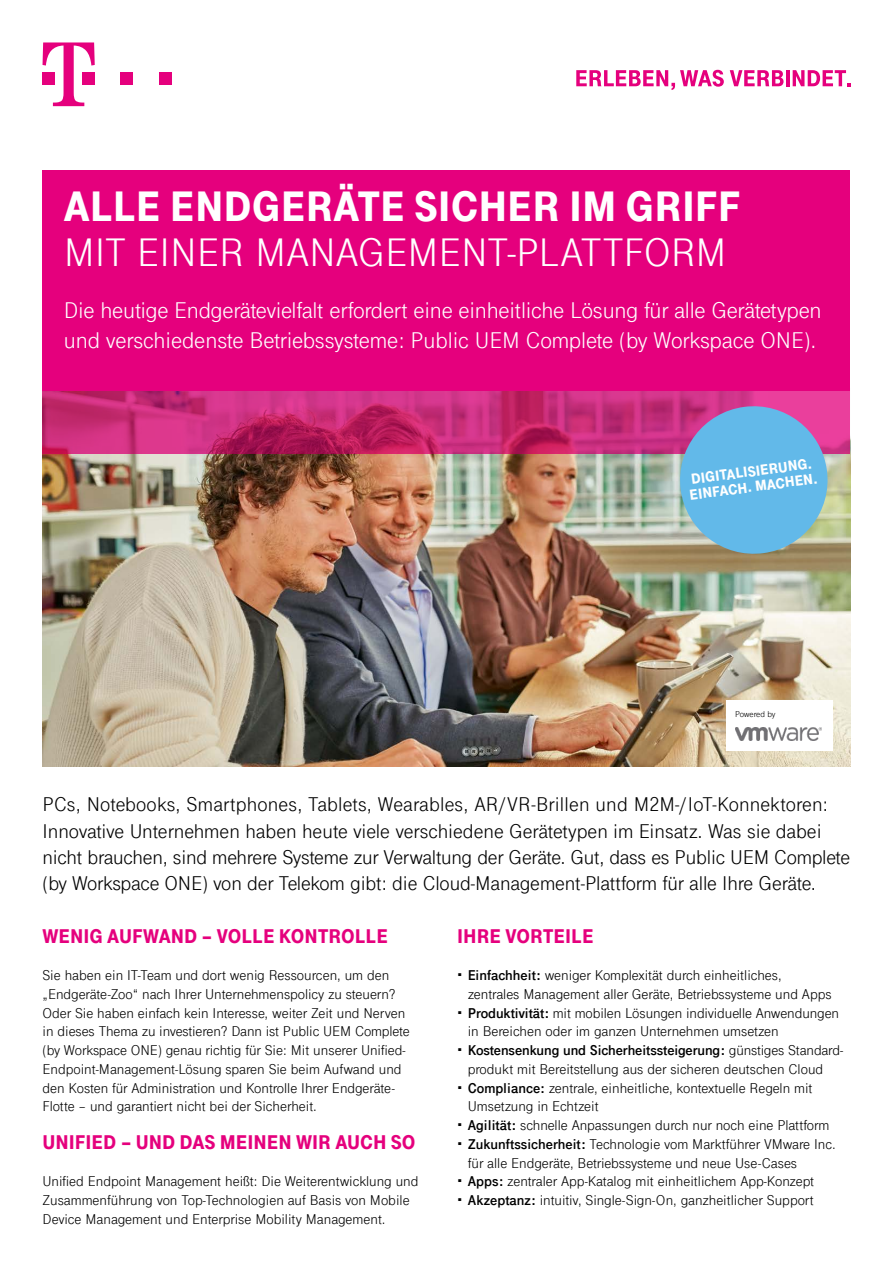
<style>
.page{position:relative;width:893px;height:1263px;background:#fff}
.page>*{position:absolute;margin:0;border:0;box-sizing:border-box;transform-origin:0 0}
.t1{font:900 45px "Tele Grotesk Next";color:#fff}
.t2{font:42px "Tele Grotesk Next";color:#fff}
.t3{font:24px/30px "Tele Grotesk Next";letter-spacing:-.01em;color:#fff}
.t4{font:21px/26.2px "Tele Grotesk Next";letter-spacing:-.005em;color:#000}
.t5{font:900 21px "Tele Grotesk Next";color:#e5007d}
.t6{font:900 15.45px/15.5px "Tele Grotesk Next";color:#fff}
.t7{font:15px/18.8px "Tele Grotesk Next";color:#000}
.t8{font:9px "Tele Grotesk Next";letter-spacing:-.015em;color:#000}
.s1{font-weight:700}
</style>
<div class="page">
<img style="left:43px;top:454px;width:807px;height:313px">
<svg style="left:43px;top:390px;width:807px;height:64px;background:#c82a77"></svg>
<div style="left:43px;top:170px;width:807px;height:220px;background:#e5007d"></div>
<div style="left:726px;top:700px;width:107px;height:51px;background:#fff"></div>
<img style="left:735px;top:728px;width:87px;height:13px">
<div style="left:121px;top:72px;width:12px;height:13px;background:#e5007d"></div>
<div style="left:159px;top:72px;width:13px;height:13px;background:#e5007d"></div>
<svg style="left:43px;top:42px;width:52px;height:64px"></svg>
<svg style="left:576px;top:70px;width:148px;height:20px"></svg>
<svg style="left:730px;top:70px;width:53px;height:16px"></svg>
<hr style="left:786px;top:70px;width:3px;height:16px;background:#e5007d">
<svg style="left:793px;top:70px;width:57px;height:16px"></svg>
<svg style="left:675px;top:402px;width:157px;height:156px;background:#7fa5cd"></svg>
<h1 class="t1" style="left:64px;top:181px;width:678px">ALLE ENDGERÄTE SICHER IM GRIFF</h1>
<h2 class="t2" style="left:64px;top:229px;width:664px">MIT EINER MANAGEMENT-PLATTFORM</h2>
<h3 class="t3" style="left:64px;top:295px;width:759px">Die heutige Endgerätevielfalt erfordert eine einheitliche Lösung für alle Gerätetypen und verschiedenste Betriebssysteme: Public UEM Complete (by Workspace ONE).</h3>
<p class="t6" style="left:687px;top:472px;width:131px;rotate:-7deg">DIGITALISIERUNG.<br>EINFACH. MACHEN.</p>
<p class="t8" style="left:735px;top:709px;width:42px">Powered by</p>
<p class="t4" style="left:43px;top:791px;width:809px">PCs, Notebooks, Smartphones, Tablets, Wearables, AR/VR-Brillen und M2M-/IoT-Konnektoren:<br>Innovative Unternehmen haben heute viele verschiedene Gerätetypen im Einsatz. Was sie dabei nicht brauchen, sind mehrere Systeme zur Verwaltung der Geräte. Gut, dass es Public UEM Complete (by Workspace ONE) von der Telekom gibt: die Cloud-Management-Plattform für alle Ihre Geräte.</p>
<h3 class="t5" style="left:43px;top:924px;width:347px">WENIG AUFWAND – VOLLE KONTROLLE</h3>
<p class="t7" style="left:43px;top:966px;width:369px">Sie haben ein IT-Team und dort wenig Ressourcen, um den „Endgeräte-Zoo“ nach Ihrer Unternehmenspolicy zu steuern?<br>Oder Sie haben einfach kein Interesse, weiter Zeit und Nerven in dieses Thema zu investieren? Dann ist Public UEM Complete (by Workspace ONE) genau richtig für Sie: Mit unserer Unified-Endpoint-Management-Lösung sparen Sie beim Aufwand und den Kosten für Administration und Kontrolle Ihrer Endgeräte-Flotte – und garantiert nicht bei der Sicherheit.</p>
<h3 class="t5" style="left:43px;top:1130px;width:374px">UNIFIED – UND DAS MEINEN WIR AUCH SO</h3>
<p class="t7" style="left:43px;top:1172px;width:377px">Unified Endpoint Management heißt: Die Weiterentwicklung und<br>Zusammenführung von Top-Technologien auf Basis von Mobile<br>Device Management und Enterprise Mobility Management.</p>
<h3 class="t5" style="left:457px;top:924px;width:138px">IHRE VORTEILE</h3>
<p class="t7" style="left:468px;top:966px;width:377px"><span class="s1">Einfachheit:</span> weniger Komplexität durch einheitliches,<br>zentrales Management aller Geräte, Betriebssysteme und Apps <span class="s1">Produktivität:</span> mit mobilen Lösungen individuelle Anwendungen in Bereichen oder im ganzen Unternehmen umsetzen <span class="s1">Kostensenkung und Sicherheitssteigerung:</span> günstiges Standard&shy;produkt mit Bereitstellung aus der sicheren deutschen Cloud <span class="s1">Compliance:</span> zentrale, einheitliche, kontextuelle Regeln mit Umsetzung in Echtzeit<br><span class="s1">Agilität:</span> schnelle Anpassungen durch nur noch eine Plattform <span class="s1">Zukunftssicherheit:</span> Technologie vom Marktführer VMware Inc. für alle Endgeräte, Betriebssysteme und neue Use-Cases<br><span class="s1">Apps:</span> zentraler App-Katalog mit einheitlichem App-Konzept <span class="s1">Akzeptanz:</span> intuitiv, Single-Sign-On, ganzheitlicher Support</p>
</div>
